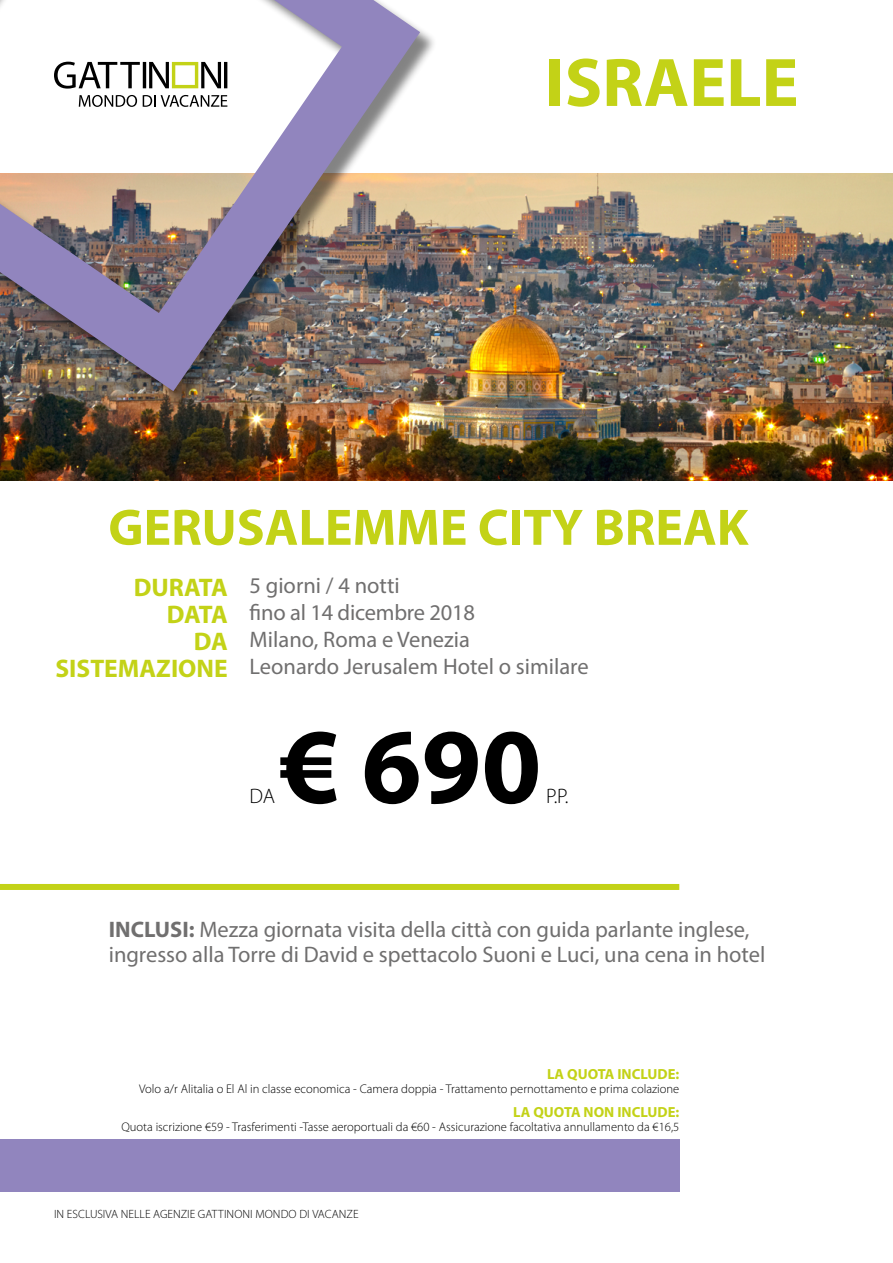
<style>
.page{position:relative;width:893px;height:1263px;background:#fff}
.page>*{position:absolute;margin:0;border:0;box-sizing:border-box;transform-origin:0 0}
.t1{font:700 108px "Myriad Pro";color:#000}
.t2{font:700 69.3px "Myriad Pro";color:#c3d217}
.t3{font:700 51.6px "Myriad Pro";color:#c3d217}
.t4{font:700 25.5px/27px "Myriad Pro";color:#c3d217;text-align:right}
.t5{font:22.5px/27px "Myriad Pro";color:#706f6f}
.t6{font:300 21px "Myriad Pro";color:#000}
.t7{font:700 14.7px "Myriad Pro";color:#c3d217}
.t8{font:300 12.6px "Myriad Pro";color:#000}
.t9{font:300 12px "Myriad Pro";letter-spacing:.005em;color:#000}
.s1{font-weight:700}
</style>
<div class="page">
<img style="left:0;top:173px;width:893px;height:307px">
<div style="left:0;top:0;width:438px;height:409px;background:#000;opacity:.49"></div>
<img style="left:0;top:0;width:420px;height:391px">
<div style="left:0;top:1140px;width:680px;height:52px;background:#9185be"></div>
<div style="left:0;top:884px;width:679px;height:6px;background:#c3d217"></div>
<h2 class="t2" style="left:545px;top:37px;width:255px">ISRAELE</h2>
<h3 class="t3" style="left:108px;top:494px;width:642px">GERUSALEMME CITY BREAK</h3>
<p class="t4" style="left:56px;top:573px;width:174px">DURATA<br>DATA<br>DA<br>SISTEMAZIONE</p>
<p class="t5" style="left:250px;top:572px;width:341px">5 giorni / 4 notti<br>fino al 14 dicembre 2018<br>Milano, Roma e Venezia<br>Leonardo Jerusalem Hotel o similare</p>
<h1 class="t1" style="left:280px;top:696px;width:263px">€ 690</h1>
<p class="t6" style="left:250px;top:783px;width:27px">DA</p>
<p class="t6" style="left:546px;top:783px;width:24px">P.P.</p>
<p class="t5" style="left:109px;top:916px;width:658px;line-height:25.5px"><span class="s1">INCLUSI:</span> Mezza giornata visita della città con guida parlante inglese, ingresso alla Torre di David e spettacolo Suoni e Luci, una cena in hotel</p>
<p class="t7" style="left:547px;top:1065px;width:134px">LA QUOTA INCLUDE:</p>
<p class="t8" style="left:139px;top:1081px;width:542px">Volo a/r Alitalia o El Al in classe economica - Camera doppia - Trattamento pernottamento e prima colazione</p>
<p class="t7" style="left:513px;top:1102px;width:168px">LA QUOTA NON INCLUDE:</p>
<p class="t8" style="left:122px;top:1119px;width:559px">Quota iscrizione €59 - Trasferimenti -Tasse aeroportuali da €60 - Assicurazione facoltativa annullamento da €16,5</p>
<p class="t9" style="left:54px;top:1207px;width:306px">IN ESCLUSIVA NELLE AGENZIE GATTINONI MONDO DI VACANZE</p>
</div>
